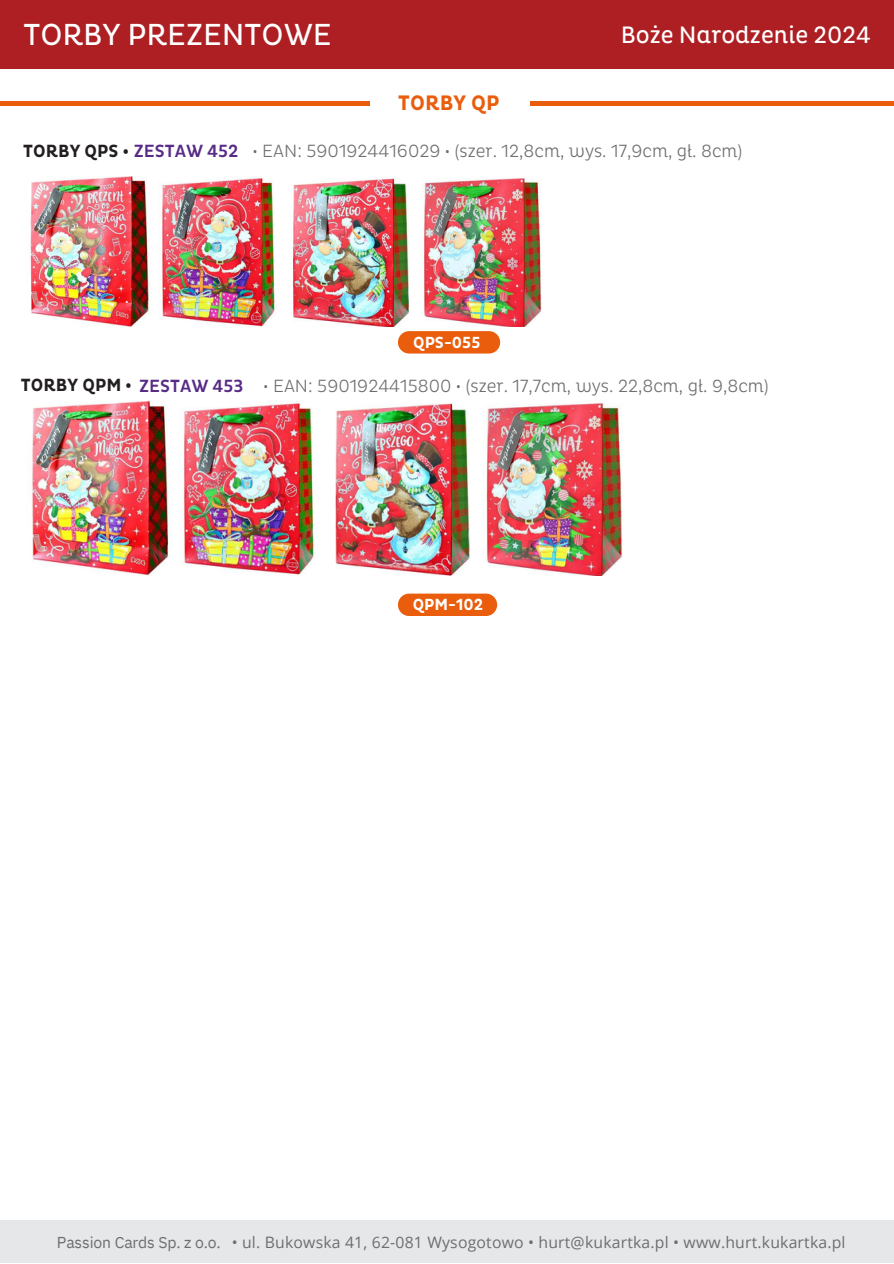
<style>
.page{position:relative;width:894px;height:1264px;background:#fff}
.page>*{position:absolute;margin:0;border:0;box-sizing:border-box;transform-origin:0 0}
.t1{font:31.05px "Pluto Cond";color:#fff}
.t2{font:24.15px "Pluto Cond";color:#fff}
.t3{font:700 21.3px "Pluto Cond";letter-spacing:.01em;color:#e95d0c}
.t4{font:300 18px "Pluto Cond";color:#6d6e70}
.t5{font:700 18px "Pluto Cond";letter-spacing:.005em;color:#231f20}
.t6{font:700 16.35px "Pluto Cond";color:#fff}
.t7{font:15.75px "Open Sans";letter-spacing:.015em;color:#6d6e70}
.t8{font:15.75px "IBM Plex Sans";letter-spacing:-.01em;color:#6d6e70}
.s1{font-weight:500;color:#572b86}
</style>
<div class="page">
<div style="left:0;top:1220px;width:893px;height:42px;background:#e6e7e8"></div>
<svg style="left:398px;top:593px;width:99px;height:23px;background:#ea681d"></svg>
<svg style="left:398px;top:331px;width:102px;height:22px;background:#ea6417"></svg>
<img style="left:30px;top:176px;width:245px;height:150px">
<img style="left:293px;top:178px;width:249px;height:148px">
<img style="left:32px;top:400px;width:282px;height:175px">
<img style="left:335px;top:403px;width:288px;height:172px">
<hr style="left:64px;top:102px;width:306px;height:4px;background:#e95d0c">
<hr style="left:530px;top:102px;width:302px;height:4px;background:#e95d0c">
<hr style="left:591px;top:102px;width:302px;height:4px;background:#e95d0c">
<hr style="left:0;top:102px;width:306px;height:4px;background:#e95d0c">
<div style="left:0;top:1px;width:893px;height:68px;background:#ae1f23"></div>
<p class="t1" style="left:23px;top:16px;width:310px">TORBY PREZENTOWE</p>
<p class="t2" style="left:620px;top:21px;width:251px">Boże Narodzenie 2024</p>
<h3 class="t3" style="left:398px;top:91px;width:103px">TORBY QP</h3>
<h5 class="t5" style="left:23px;top:140px;width:217px">TORBY QPS • <span class="s1">ZESTAW 452</span></h5>
<p class="t4" style="left:252px;top:140px;width:491px">• EAN: 5901924416029 • (szer. 12,8cm, wys. 17,9cm, gł. 8cm)</p>
<h2 class="t6" style="left:413px;top:333px;width:69px">QPS-055</h2>
<h4 class="t5" style="left:21px;top:375px;width:224px">TORBY QPM • <span class="s1">ZESTAW 453</span></h4>
<h5 class="t4" style="left:263px;top:375px;width:507px">• EAN: 5901924415800 • (szer. 17,7cm, wys. 22,8cm, gł. 9,8cm)</h5>
<h1 class="t6" style="left:413px;top:595px;width:72px">QPM-102</h1>
<h4 class="t8" style="left:57px;top:1231px;width:165px">Passion Cards Sp. z o.o.</h4>
<h4 class="t7" style="left:231px;top:1231px;width:615px">• ul. Bukowska 41, 62-081 Wysogotowo • hurt@kukartka.pl • www.hurt.kukartka.pl</h4>
</div>
